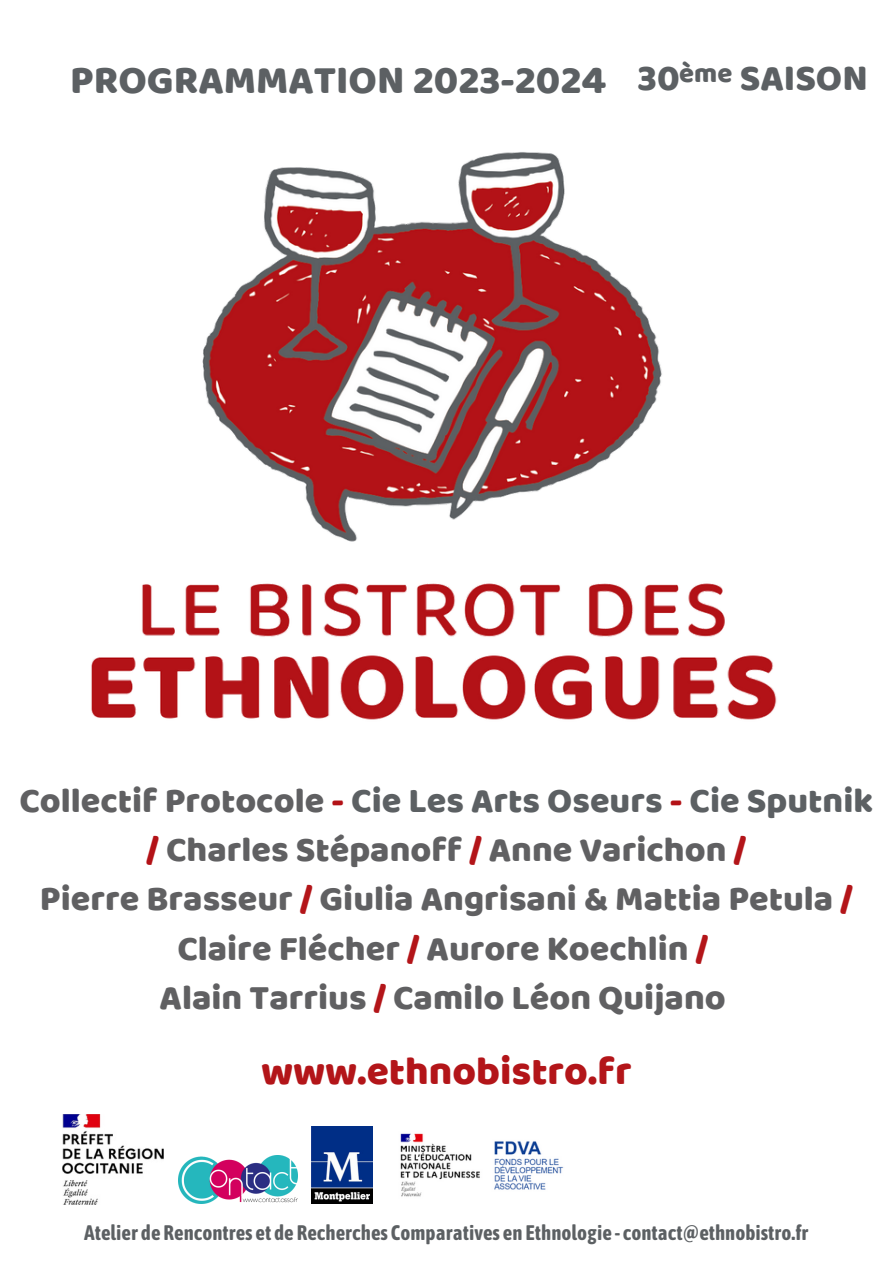
<style>
.page{position:relative;width:893px;height:1264px;background:#fff}
.page>*{position:absolute;margin:0;border:0;box-sizing:border-box;transform-origin:0 0}
.t1{font:40.5px "Baloo";color:#5c6063}
.t2{font:40.5px "Baloo";color:#b31519}
.t3{font:37.5px "Baloo";color:#5c6063}
.t4{font:35.7px/49.5px "Baloo";color:#606062;text-align:center}
.t5{font:35.7px "Baloo";color:#5c6063}
.t6{font:27.3px "Baloo";color:#5c6063}
.t7{font:700 21px "Asap Condensed";color:#5c6063}
.s1{color:#606062}
.s2{color:#b31217}
.s3{color:#b31519}
</style>
<div class="page">
<img style="left:91px;top:152px;width:686px;height:568px">
<img style="left:178px;top:1155px;width:119px;height:48px">
<img style="left:63px;top:1114px;width:101px;height:90px">
<img style="left:312px;top:1126px;width:60px;height:77px">
<img style="left:400px;top:1133px;width:164px;height:64px">
<p class="t6" style="left:679px;top:56px;width:55px">ème</p>
<p class="t1" style="left:70px;top:56px;width:537px">PROGRAMMATION 2023-2024</p>
<p class="t3" style="left:637px;top:55px;width:44px">30</p>
<p class="t3" style="left:739px;top:55px;width:129px">SAISON</p>
<p class="t5" style="left:19px;top:778px;width:855px"><span class="s1">Collectif Protocole</span> <span class="s2">-</span> Cie Les Arts Oseurs <span class="s2">-</span> Cie Sputnik</p>
<p class="t4" style="left:147px;top:823px;width:601px"><span class="s2">/</span> Charles Stépanoff <span class="s3">/</span> Anne Varichon <span class="s3">/</span></p>
<p class="t4" style="left:40px;top:873px;width:814px">Pierre Brasseur <span class="s3">/</span> Giulia Angrisani &amp; Mattia Petula <span class="s3">/<br></span>Claire Flécher <span class="s3">/</span> Aurore Koechlin <span class="s3">/</span></p>
<p class="t4" style="left:160px;top:972px;width:567px">Alain Tarrius <span class="s3">/</span> Camilo Léon Quijano</p>
<p class="t2" style="left:261px;top:1046px;width:372px">www.ethnobistro.fr</p>
<p class="t7" style="left:84px;top:1220px;width:725px">Atelier de Rencontres et de Recherches Comparatives en Ethnologie - contact@ethnobistro.fr</p>
</div>
